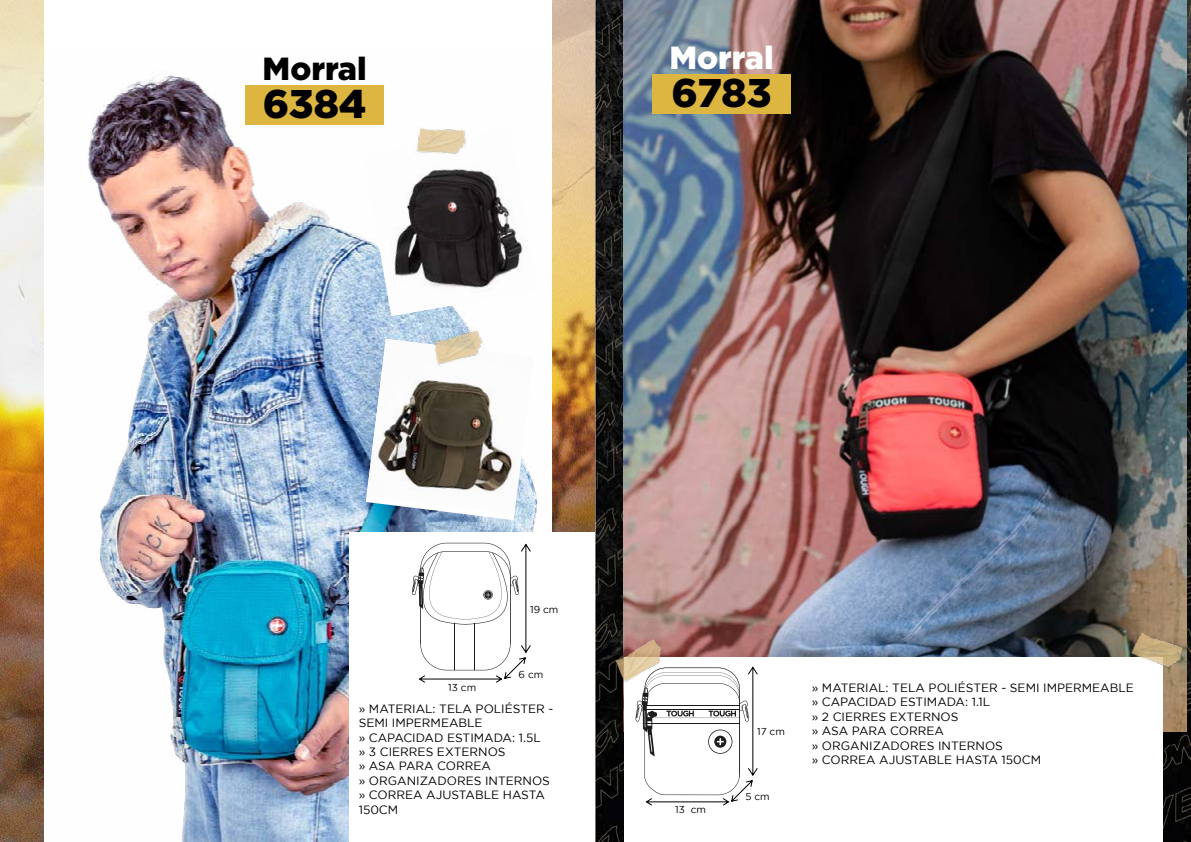
<style>
.page{position:relative;width:1191px;height:842px;background:#fff}
.page>*{position:absolute;margin:0;border:0;box-sizing:border-box;transform-origin:0 0}
.t1{font:900 40px "Gotham";letter-spacing:-.005em;color:#000}
.t2{font:900 32px "Gotham";color:#000}
.t3{font:900 32px "Gotham";color:#fff}
.t4{font:12px/14.4px "Gotham";color:#000}
.t5{font:10px "Gotham";color:#000}
</style>
<div class="page">
<img style="left:0;top:0;width:1191px;height:842px">
<div style="left:44px;top:0;width:507px;height:842px;background:#fff"></div>
<img style="left:88px;top:75px;width:450px;height:767px">
<img style="left:363px;top:128px;width:175px;height:188px">
<div style="left:349px;top:533px;width:246px;height:309px;background:#fff"></div>
<svg style="left:366px;top:514px;width:167px;height:6px"></svg>
<img style="left:366px;top:339px;width:167px;height:175px">
<img style="left:412px;top:125px;width:55px;height:34px">
<img style="left:427px;top:327px;width:59px;height:42px">
<div style="left:245px;top:85px;width:139px;height:40px;background:#ddb541"></div>
<svg style="left:412px;top:543px;width:119px;height:140px"></svg>
<img style="left:624px;top:0;width:562px;height:731px">
<div style="left:652px;top:74px;width:139px;height:39px;background:#ddb541"></div>
<div style="left:624px;top:658px;width:538px;height:184px;background:#fff"></div>
<img style="left:608px;top:635px;width:62px;height:52px">
<img style="left:1125px;top:627px;width:61px;height:48px">
<svg style="left:635px;top:665px;width:123px;height:141px"></svg>
<h2 class="t2" style="left:262px;top:50px;width:106px">Morral</h2>
<h1 class="t1" style="left:263px;top:81px;width:105px">6384</h1>
<h2 class="t3" style="left:669px;top:39px;width:106px">Morral</h2>
<h1 class="t1" style="left:671px;top:70px;width:102px">6783</h1>
<p class="t5" style="left:530px;top:604px;width:30px">19 cm</p>
<p class="t5" style="left:448px;top:682px;width:29px">13 cm</p>
<p class="t5" style="left:518px;top:669px;width:26px">6 cm</p>
<p class="t4" style="left:359px;top:701px;width:196px">» MATERIAL: TELA POLIÉSTER -<br>SEMI IMPERMEABLE<br>» CAPACIDAD ESTIMADA: 1.5L<br>» 3 CIERRES EXTERNOS<br>» ASA PARA CORREA<br>» ORGANIZADORES INTERNOS » CORREA AJUSTABLE HASTA<br>150CM</p>
<p class="t5" style="left:675px;top:804px;width:32px">13 cm</p>
<p class="t5" style="left:757px;top:726px;width:29px">17 cm</p>
<p class="t5" style="left:745px;top:791px;width:26px">5 cm</p>
<p class="t4" style="left:811px;top:680px;width:324px">» MATERIAL: TELA POLIÉSTER - SEMI IMPERMEABLE » CAPACIDAD ESTIMADA: 1.1L<br>» 2 CIERRES EXTERNOS<br>» ASA PARA CORREA<br>» ORGANIZADORES INTERNOS<br>» CORREA AJUSTABLE HASTA 150CM</p>
</div>
